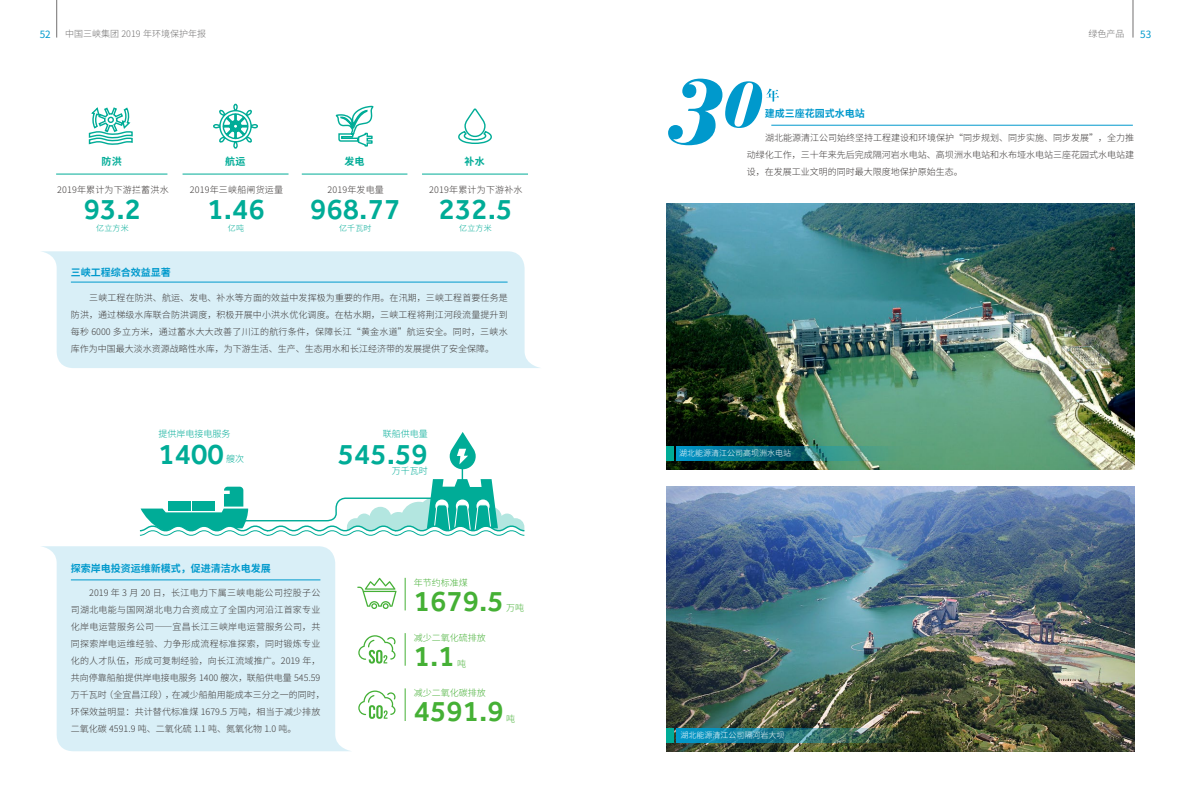
<style>
.page{position:relative;width:1191px;height:808px;background:#fff}
.page>*{position:absolute;margin:0;border:0;box-sizing:border-box;transform-origin:0 0}
.t1{font:italic 700 100px "Bedini";color:#09c}
.t2{font:500 30px "Effra";color:#00ac97}
.t3{font:500 30px "Effra";color:#45b035}
.t4{font:700 10px "Noto Sans Hans";color:#09c}
.t5{font:700 10px "Noto Sans Hans";letter-spacing:.02em;color:#00ac97}
.t6{font:10px "Noto Sans Hans";color:#09c}
.t7{font:300 9px/17px "Noto Sans Hans";letter-spacing:.015em;color:#3e3a39;text-align:justify}
.t8{font:300 9px "Noto Sans Hans";color:#45b035}
.t9{font:300 9px "Noto Sans Hans";color:#727171}
.t10{font:300 9px "Noto Sans Hans";color:#00ac97}
.t11{font:300 8px "Noto Sans Hans";color:#fff}
.t12{font:300 8px "Noto Sans Hans";letter-spacing:.02em;color:#00ac97}
</style>
<div class="page">
<hr style="left:57px;top:0;width:1px;height:38px;background:#727171">
<hr style="left:1132px;top:0;width:1px;height:38px;background:#727171">
<img style="left:666px;top:486px;width:468px;height:265px">
<img style="left:666px;top:204px;width:468px;height:265px">
<hr style="left:771px;top:125px;width:361px;height:1px;background:#09c">
<svg style="left:41px;top:251px;width:499px;height:117px;background:#daeff7"></svg>
<svg style="left:41px;top:546px;width:309px;height:205px;background:#dcf0f7"></svg>
<hr style="left:71px;top:282px;width:436px;height:1px;background:#09c">
<hr style="left:71px;top:580px;width:249px;height:1px;background:#09c">
<div style="left:666px;top:728px;width:7px;height:14px;background:#00ac97"></div>
<img style="left:676px;top:728px;width:227px;height:14px">
<div style="left:666px;top:446px;width:7px;height:14px;background:#00ac97"></div>
<svg style="left:676px;top:446px;width:227px;height:14px;background:#21858e"></svg>
<svg style="left:766px;top:89px;width:13px;height:13px"></svg>
<svg style="left:357px;top:578px;width:39px;height:31px"></svg>
<svg style="left:358px;top:690px;width:37px;height:29px"></svg>
<svg style="left:358px;top:635px;width:37px;height:28px"></svg>
<hr style="left:405px;top:578px;width:1px;height:32px;background:#45b036">
<hr style="left:405px;top:633px;width:1px;height:33px;background:#45b036">
<hr style="left:405px;top:688px;width:1px;height:33px;background:#45b036">
<svg style="left:139px;top:432px;width:386px;height:104px"></svg>
<hr style="left:56px;top:174px;width:111px;height:1px;background:#00ac97">
<hr style="left:422px;top:174px;width:106px;height:1px;background:#00ac97">
<hr style="left:302px;top:174px;width:105px;height:1px;background:#00ac97">
<hr style="left:182px;top:174px;width:106px;height:1px;background:#00ac97">
<svg style="left:458px;top:108px;width:34px;height:36px"></svg>
<svg style="left:335px;top:105px;width:39px;height:42px"></svg>
<svg style="left:88px;top:107px;width:45px;height:38px"></svg>
<svg style="left:213px;top:103px;width:45px;height:46px"></svg>
<p class="t6" style="left:40px;top:28px;width:13px">52</p>
<p class="t9" style="left:65px;top:28px;width:142px">中国三峡集团 2019 年环境保护年报</p>
<p class="t9" style="left:1088px;top:28px;width:37px">绿色产品</p>
<p class="t6" style="left:1140px;top:28px;width:13px">53</p>
<p class="t5" style="left:102px;top:155px;width:22px">防洪</p>
<p class="t7" style="left:57px;top:181px;width:113px">2019年累计为下游拦蓄洪水</p>
<h2 class="t2" style="left:84px;top:191px;width:59px">93.2</h2>
<p class="t12" style="left:96px;top:223px;width:34px">亿立方米</p>
<p class="t5" style="left:225px;top:156px;width:22px">航运</p>
<p class="t7" style="left:190px;top:182px;width:95px">2019年三峡船闸货运量</p>
<h2 class="t2" style="left:207px;top:191px;width:59px">1.46</h2>
<p class="t12" style="left:228px;top:224px;width:18px">亿吨</p>
<p class="t5" style="left:344px;top:155px;width:22px">发电</p>
<p class="t7" style="left:327px;top:181px;width:58px">2019年发电量</p>
<h2 class="t2" style="left:310px;top:191px;width:92px">968.77</h2>
<p class="t12" style="left:339px;top:223px;width:34px">亿千瓦时</p>
<p class="t5" style="left:464px;top:156px;width:22px">补水</p>
<p class="t7" style="left:429px;top:182px;width:95px">2019年累计为下游补水</p>
<h2 class="t2" style="left:439px;top:191px;width:75px">232.5</h2>
<p class="t12" style="left:459px;top:224px;width:34px">亿立方米</p>
<p class="t4" style="left:71px;top:267px;width:101px">三峡工程综合效益显著</p>
<p class="t7" style="left:71px;top:289px;width:438px;text-indent:18px">三峡工程在防洪、航运、发电、补水等方面的效益中发挥极为重要的作用。在汛期，三峡工程首要任务是防洪，通过梯级水库联合防洪调度，积极开展中小洪水优化调度。在枯水期，三峡工程将荆江河段流量提升到每秒 6000 多立方米，通过蓄水大大改善了川江的航行条件，保障长江“黄金水道”航运安全。同时，三峡水库作为中国最大淡水资源战略性水库，为下游生活、生产、生态用水和长江经济带的发展提供了安全保障。</p>
<p class="t10" style="left:158px;top:429px;width:73px">提供岸电接电服务</p>
<h2 class="t2" style="left:158px;top:436px;width:67px">1400</h2>
<p class="t10" style="left:226px;top:453px;width:19px">艘次</p>
<p class="t10" style="left:383px;top:429px;width:46px">联船供电量</p>
<h2 class="t2" style="left:338px;top:436px;width:92px">545.59</h2>
<p class="t10" style="left:392px;top:466px;width:37px">万千瓦时</p>
<p class="t4" style="left:71px;top:563px;width:201px">探索岸电投资运维新模式，促进清洁水电发展</p>
<p class="t7" style="left:71px;top:584px;width:255px;text-align:left;text-indent:18px">2019 年 3 月 20 日，长江电力下属三峡电能公司控股子公司湖北电能与国网湖北电力合资成立了全国内河沿江首家专业化岸电运营服务公司——宜昌长江三峡岸电运营服务公司，共同探索岸电运维经验、力争形成流程标准探索，同时锻炼专业化的人才队伍，形成可复制经验，向长江流域推广。2019 年，共向停靠船舶提供岸电接电服务 1400 艘次，联船供电量 545.59万千瓦时（全宜昌江段），在减少船舶用能成本三分之一的同时，环保效益明显：共计替代标准煤 1679.5 万吨，相当于减少排放二氧化碳 4591.9 吨、二氧化硫 1.1 吨、氮氧化物 1.0 吨。</p>
<p class="t8" style="left:414px;top:577px;width:55px">年节约标准煤</p>
<h2 class="t3" style="left:414px;top:583px;width:92px">1679.5</h2>
<p class="t8" style="left:506px;top:603px;width:20px">万吨</p>
<p class="t8" style="left:414px;top:633px;width:73px">减少二氧化硫排放</p>
<h2 class="t3" style="left:414px;top:638px;width:43px">1.1</h2>
<p class="t8" style="left:457px;top:658px;width:10px">吨</p>
<p class="t8" style="left:414px;top:688px;width:73px">减少二氧化碳排放</p>
<h2 class="t3" style="left:414px;top:693px;width:92px">4591.9</h2>
<p class="t8" style="left:506px;top:713px;width:11px">吨</p>
<h1 class="t1" style="left:666px;top:51px;width:96px">3<sup>0</sup></h1>
<p class="t4" style="left:765px;top:108px;width:101px">建成三座花园式水电站</p>
<p class="t7" style="left:746px;top:130px;width:389px;text-indent:18px">湖北能源清江公司始终坚持工程建设和环境保护“同步规划、同步实施、同步发展”，全力推动绿化工作，三十年来先后完成隔河岩水电站、高坝洲水电站和水布垭水电站三座花园式水电站建设，在发展工业文明的同时最大限度地保护原始生态。</p>
<p class="t11" style="left:679px;top:449px;width:113px">湖北能源清江公司高坝洲水电站</p>
<p class="t11" style="left:680px;top:731px;width:105px">湖北能源清江公司隔河岩大坝</p>
</div>
